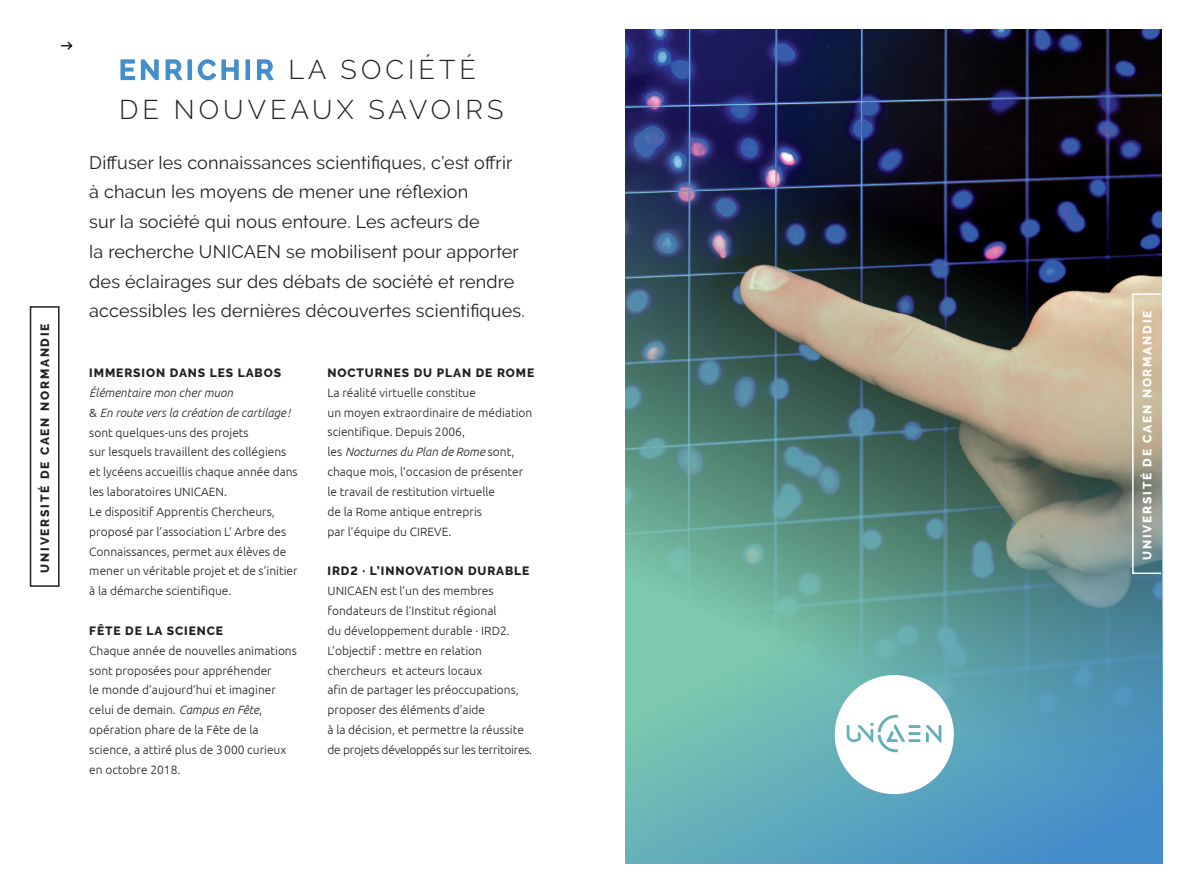
<style>
.page{position:relative;width:1191px;height:893px;background:#fff}
.page>*{position:absolute;margin:0;border:0;box-sizing:border-box;transform-origin:0 0}
.t1{font:300 27px/39.8px "Raleway";letter-spacing:.15em;color:#231f20}
.t2{font:18px/29.7px "Raleway";letter-spacing:.01em;color:#231f20}
.t3{font:300 12px/19.8px "Ubuntu";color:#231f20}
.t4{font:800 12px "Raleway";letter-spacing:.075em;color:#231f20}
.t5{font:800 12px "Raleway";letter-spacing:.15em;color:#231f20}
.t6{font:800 12px "Raleway";letter-spacing:.15em;color:#fff}
.s1{font-weight:600;color:#448dcb}
.s2{font-style:italic}
</style>
<div class="page">
<img style="left:625px;top:30px;width:537px;height:833px">
<svg style="left:120px;top:59px;width:39px;height:22px"></svg>
<svg style="left:165px;top:59px;width:17px;height:22px"></svg>
<div style="left:187px;top:59px;width:5px;height:21px;border:2px solid #448dcb"></div>
<svg style="left:197px;top:59px;width:42px;height:22px"></svg>
<div style="left:245px;top:59px;width:5px;height:21px;border:2px solid #448dcb"></div>
<svg style="left:257px;top:59px;width:17px;height:22px"></svg>
<div style="left:30px;top:306px;width:30px;height:281px;border:2px solid #231f20"></div>
<svg style="left:834px;top:675px;width:120px;height:119px"></svg>
<div style="left:1132px;top:293px;width:29px;height:281px;border:2px solid #fff"></div>
<svg style="left:60px;top:41px;width:13px;height:9px"></svg>
<p class="t5" style="left:38px;top:573px;width:250px;rotate:-90deg">UNIVERSITÉ DE CAEN NORMANDIE</p>
<h1 class="t1" style="left:119px;top:50px;width:386px"><span class="s1">ENRICH IR</span> LA SOCIÉTÉ<br>DE NOUVEAUX SAVOIRS</h1>
<p class="t2" style="left:89px;top:147px;width:437px">Diffuser les connaissances scientifiques, c’est offrir à chacun les moyens de mener une réflexion<br>sur la société qui nous entoure. Les acteurs de<br>la recherche UNICAEN se mobilisent pour apporter des éclairages sur des débats de société et rendre accessibles les dernières découvertes scientifiques.</p>
<p class="t4" style="left:89px;top:366px;width:193px">IMMERSION DANS LES LABOS</p>
<p class="t3" style="left:89px;top:382px;width:210px"><span class="s2">Élémentaire mon cher muon<br></span>&amp; <span class="s2">En route vers la création de cartilage ! </span>sont quelques-uns des projets<br>sur lesquels travaillent des collégiens et lycéens accueillis chaque année dans les laboratoires UNICAEN.<br>Le dispositif Apprentis Chercheurs, proposé par l’association L’ Arbre des Connaissances, permet aux élèves de mener un véritable projet et de s’initier à la démarche scientifique.</p>
<p class="t4" style="left:89px;top:624px;width:135px">FÊTE DE LA SCIENCE</p>
<p class="t3" style="left:89px;top:640px;width:209px">Chaque année de nouvelles animations sont proposées pour appréhender<br>le monde d’aujourd’hui et imaginer celui de demain. <span class="s2">Campus en Fête</span>, opération phare de la Fête de la science, a attiré plus de 3000 curieux en octobre 2018.</p>
<p class="t4" style="left:327px;top:366px;width:208px">NOCTURNES DU PLAN DE ROME</p>
<p class="t3" style="left:327px;top:382px;width:206px">La réalité virtuelle constitue<br>un moyen extraordinaire de médiation scientifique. Depuis 2006,<br>les <span class="s2">Nocturnes du Plan de Rome</span> sont, chaque mois, l’occasion de présenter le travail de restitution virtuelle<br>de la Rome antique entrepris<br>par l’équipe du CIREVE.</p>
<p class="t4" style="left:327px;top:564px;width:8px">IRD</p>
<p class="t4" style="left:350px;top:564px;width:180px">2 · L’INNOVATION DURABLE</p>
<p class="t3" style="left:327px;top:581px;width:206px">UNICAEN est l’un des membres fondateurs de l’Institut régional<br>du développement durable · IRD2.<br>L’objectif : mettre en relation chercheurs et acteurs locaux<br>afin de partager les préoccupations, proposer des éléments d’aide<br>à la décision, et permettre la réussite de projets développés sur les territoires.</p>
<p class="t6" style="left:1140px;top:560px;width:250px;rotate:-90deg">UNIVERSITÉ DE CAEN NORMANDIE</p>
</div>
